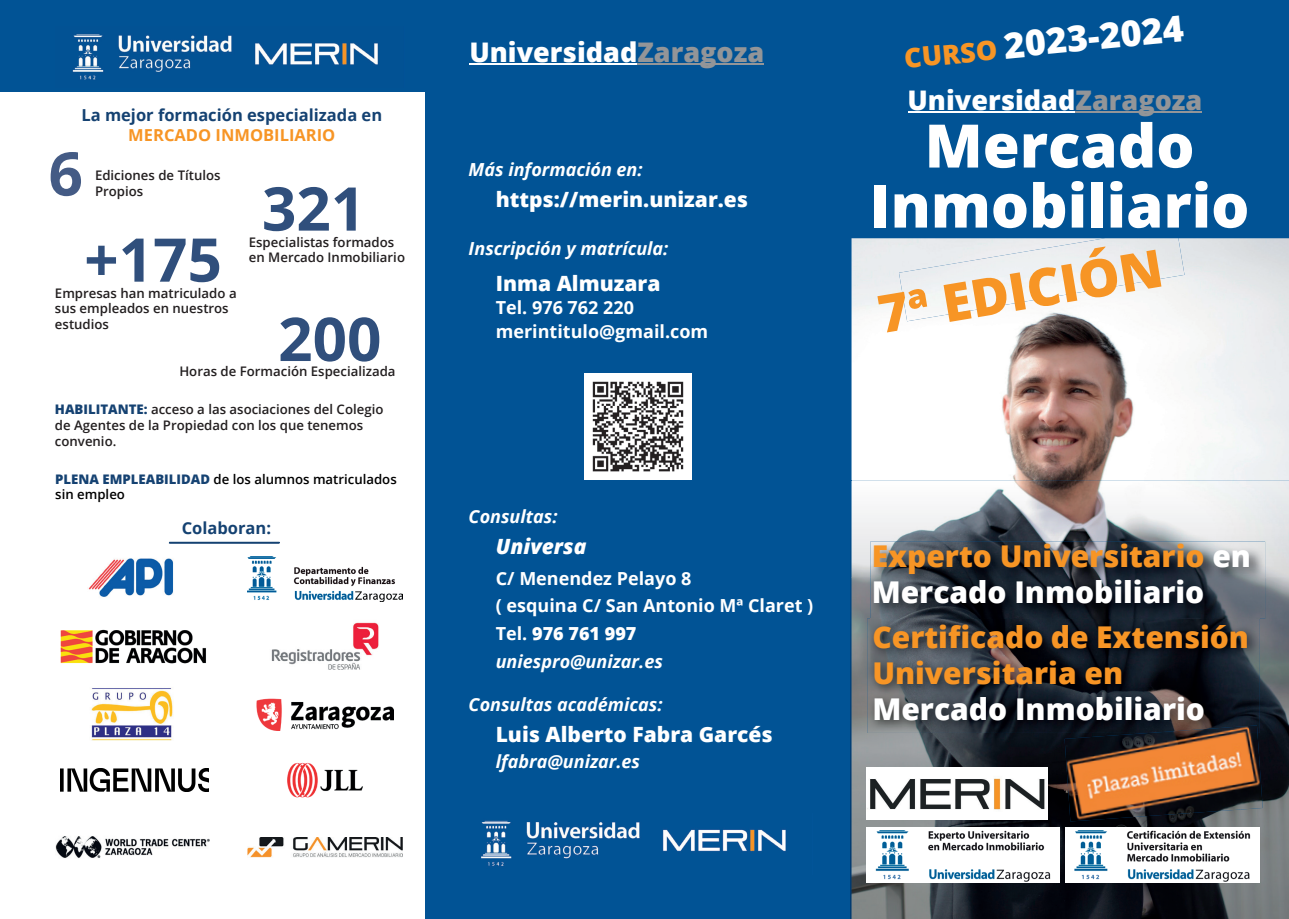
<style>
.page{position:relative;width:1289px;height:919px;background:#fff}
.page>*{position:absolute;margin:0;border:0;box-sizing:border-box;transform-origin:0 0}
.t1{font:700 60.3px "Open Sans";color:#304f7c}
.t2{font:700 60.3px "Open Sans";color:#445b85}
.t3{font:800 60px/60px "Open Sans";color:#fff;text-align:center}
.t4{font:800 52.2px "Open Sans";color:#f79525}
.t5{font:800 36px "Open Sans";color:#fff}
.t6{font:800 30px/36px "Open Sans";color:#fff}
.t7{font:800 30px/36px "Open Sans";color:#f79525}
.t8{font:800 27px "Open Sans";color:#fff}
.t9{font:800 21px "Open Sans";color:#fff}
.t10{font:italic 800 21px "Open Sans";color:#fff}
.t11{font:700 18px/27.8px "Open Sans";color:#fff}
.t12{font:italic 700 18px "Open Sans";color:#fff}
.t13{font:700 16.5px "Open Sans";color:#154272}
.t14{font:700 16.5px "Open Sans";color:#f79525}
.t15{font:600 13.2px/15.9px "Open Sans";color:#231f20}
.t16{font:600 13.2px/15.9px "Open Sans";color:#000001}
.s1{font-weight:800;color:#154272}
.s2{color:#939598}
.s3{font-size:27px;color:#f79525}
.s4{font-weight:800}
.s5{font-style:italic}
.s6{color:#f79525}
</style>
<div class="page">
<div style="left:425px;top:0;width:863px;height:918px;background:#015395"></div>
<div style="left:0;top:0;width:440px;height:91px;background:#015395"></div>
<img style="left:851px;top:238px;width:437px;height:339px">
<img style="left:899px;top:238px;width:285px;height:83px">
<img style="left:850px;top:538px;width:1px;height:380px">
<img style="left:851px;top:577px;width:48px;height:341px">
<img style="left:1240px;top:577px;width:48px;height:341px">
<img style="left:899px;top:733px;width:292px;height:185px">
<img style="left:1191px;top:821px;width:49px;height:97px">
<img style="left:866px;top:767px;width:181px;height:52px">
<img style="left:866px;top:827px;width:193px;height:55px">
<img style="left:1065px;top:827px;width:194px;height:55px">
<img style="left:867px;top:618px;width:392px;height:115px">
<img style="left:870px;top:541px;width:394px;height:77px">
<img style="left:870px;top:618px;width:389px;height:1px">
<img style="left:1064px;top:733px;width:198px;height:88px">
<img style="left:1148px;top:725px;width:109px;height:8px">
<img style="left:72px;top:34px;width:306px;height:46px">
<img style="left:481px;top:820px;width:305px;height:46px">
<img style="left:88px;top:558px;width:86px;height:39px">
<img style="left:248px;top:557px;width:154px;height:44px">
<img style="left:91px;top:688px;width:82px;height:52px">
<img style="left:256px;top:698px;width:137px;height:33px">
<img style="left:60px;top:629px;width:146px;height:35px">
<img style="left:271px;top:622px;width:108px;height:48px">
<img style="left:287px;top:762px;width:76px;height:36px">
<img style="left:55px;top:836px;width:154px;height:22px">
<img style="left:248px;top:837px;width:154px;height:20px">
<svg style="left:169px;top:542px;width:110px;height:1px"></svg>
<img style="left:585px;top:373px;width:106px;height:106px">
<hr style="left:469px;top:63px;width:168px;height:2px;background:#fff">
<hr style="left:637px;top:63px;width:127px;height:2px;background:#939598">
<hr style="left:907px;top:111px;width:168px;height:2px;background:#fff">
<hr style="left:1075px;top:111px;width:127px;height:2px;background:#939598">
<img style="left:61px;top:768px;width:147px;height:23px">
<p class="t13" style="left:81px;top:103px;width:302px">La mejor formación especializada en</p>
<p class="t14" style="left:128px;top:123px;width:208px">MERCADO INMOBILIARIO</p>
<h1 class="t2" style="left:48px;top:131px;width:36px">6</h1>
<p class="t15" style="left:95px;top:167px;width:127px">Ediciones de Títulos</p>
<p class="t15" style="left:95px;top:183px;width:50px">Propios</p>
<h1 class="t1" style="left:84px;top:217px;width:139px">+175</h1>
<p class="t15" style="left:55px;top:284px;width:183px">Empresas han matriculado a sus empleados en nuestros estudios</p>
<h1 class="t1" style="left:262px;top:166px;width:105px">321</h1>
<p class="t15" style="left:249px;top:233px;width:158px">Especialistas formados en Mercado Inmobiliario</p>
<h1 class="t1" style="left:278px;top:296px;width:105px">200</h1>
<p class="t15" style="left:179px;top:363px;width:218px">Horas de Formación Especializada</p>
<p class="t15" style="left:55px;top:401px;width:330px"><span class="s1">HABILITANTE:</span> acceso a las asociaciones del Colegio de Agentes de la Propiedad con los que tenemos convenio.</p>
<p class="t16" style="left:55px;top:470px;width:343px"><span class="s1">PLENA EMPLEABILIDAD</span> de los alumnos matriculados sin empleo</p>
<p class="t13" style="left:182px;top:516px;width:91px">Colaboran:</p>
<h3 class="t8" style="left:469px;top:32px;width:296px">Universidad<span class="s2">Zaragoza</span></h3>
<h3 class="t12" style="left:468px;top:157px;width:175px">Más información en:</h3>
<h3 class="t9" style="left:495px;top:183px;width:254px">https://merin.unizar.es</h3>
<h3 class="t12" style="left:468px;top:236px;width:201px">Inscripción y matrícula:</h3>
<h3 class="t9" style="left:495px;top:267px;width:166px">Inma Almuzara</h3>
<h3 class="t11" style="left:495px;top:295px;width:214px;line-height:23.9px">Tel. 976 762 220 merintitulo@gmail.com</h3>
<h3 class="t5" style="left:901px;top:26px;width:282px;rotate:-5deg"><span class="s3">CURSO</span> 2023-2024</h3>
<h3 class="t8" style="left:907px;top:80px;width:296px">Universidad<span class="s2">Zaragoza</span></h3>
<h2 class="t3" style="left:869px;top:113px;width:381px">Mercado<br>Inmobiliario</h2>
<h3 class="t4" style="left:871px;top:276px;width:289px;rotate:-10deg">7ª EDICIÓN</h3>
<h3 class="t12" style="left:468px;top:504px;width:90px">Consultas:</h3>
<h3 class="t10" style="left:495px;top:530px;width:92px">Universa</h3>
<h3 class="t11" style="left:495px;top:563px;width:319px">C/ Menendez Pelayo 8<br>( esquina C/ San Antonio Mª Claret )<br>Tel. <span class="s4">976 761 997<br></span><span class="s5">uniespro@unizar.es</span></h3>
<h3 class="t12" style="left:468px;top:691px;width:195px">Consultas académicas:</h3>
<h3 class="t9" style="left:495px;top:718px;width:278px">Luis Alberto Fabra Garcés</h3>
<h3 class="t12" style="left:495px;top:748px;width:146px">lfabra@unizar.es</h3>
<h3 class="t6" style="left:871px;top:536px;width:381px"><span class="s6">Experto Universitario</span> en<br>Mercado Inmobiliario</h3>
<h3 class="t7" style="left:872px;top:618px;width:378px">Certificado de Extensión<br>Universitaria en</h3>
<h3 class="t6" style="left:872px;top:690px;width:334px">Mercado Inmobiliario</h3>
</div>
